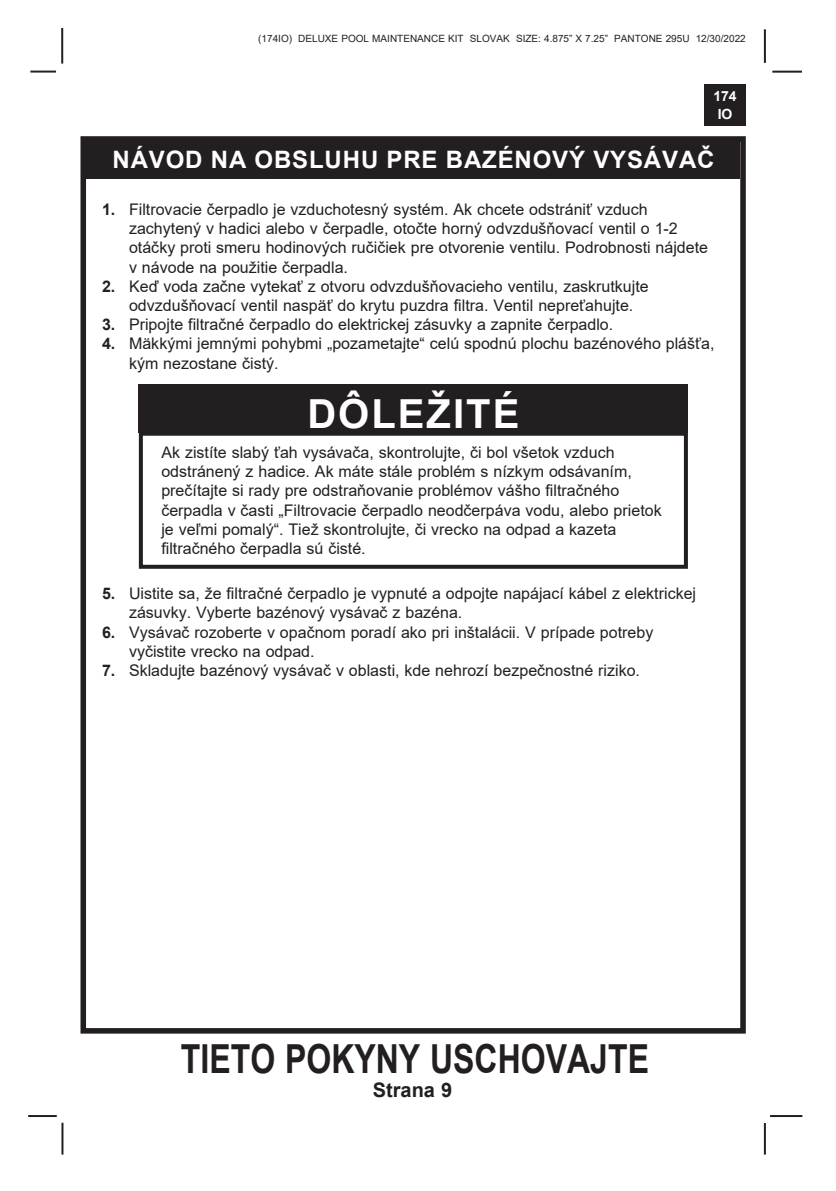
<style>
.page{position:relative;width:836px;height:1191px;background:#fff}
.page>*{position:absolute;margin:0;border:0;box-sizing:border-box;transform-origin:0 0}
.t1{font:700 40px "Arial";color:#231f20;scale:.8 1}
.t2{font:700 40px "Arial";letter-spacing:.05em;color:#fff}
.t3{font:700 24px "Arial";letter-spacing:.035em;color:#fff}
.t4{font:700 20px "Arial";color:#231f20}
.t5{font:16px/19.2px "Arial";color:#231f20}
.t6{font:700 14px/18px "Arial";color:#fff;text-align:center}
.t7{font:10px "Arial";color:#231f20}
.s1{font-weight:700}
</style>
<div class="page">
<hr style="left:769px;top:1115px;width:33px;height:2px;background:#231f20">
<hr style="left:772px;top:71px;width:29px;height:2px;background:#231f20">
<hr style="left:763px;top:29px;width:2px;height:34px;background:#231f20">
<hr style="left:763px;top:1123px;width:2px;height:31px;background:#231f20">
<div style="left:80px;top:136px;width:665px;height:897px;border:6px solid #231f20"></div>
<div style="left:704px;top:84px;width:41px;height:41px;background:#231f20"></div>
<hr style="left:30px;top:71px;width:26px;height:2px;background:#231f20">
<hr style="left:61px;top:28px;width:2px;height:36px;background:#231f20">
<hr style="left:61px;top:1122px;width:2px;height:32px;background:#231f20">
<hr style="left:28px;top:1115px;width:29px;height:2px;background:#231f20">
<div style="left:85px;top:140px;width:655px;height:39px;background:#231f20"></div>
<div style="left:139px;top:384px;width:548px;height:49px;background:#231f20"></div>
<div style="left:139px;top:432px;width:548px;height:137px;border:4px solid #231f20"></div>
<p class="t7" style="left:258px;top:31px;width:489px">(174IO) DELUXE POOL MAINTENANCE KIT SLOVAK SIZE: 4.875” X 7.25” PANTONE 295U 12/30/2022</p>
<p class="t6" style="left:713px;top:87px;width:25px">174<br>IO</p>
<p class="t3" style="left:112px;top:142px;width:603px">NÁVOD NA OBSLUHU PRE BAZÉNOVÝ VYSÁVAČ</p>
<p class="t5" style="left:102px;top:200px;width:547px"><span class="s1">1.</span> Filtrovacie čerpadlo je vzduchotesný systém. Ak chcete odstrániť vzduch</p>
<p class="t5" style="left:129px;top:219px;width:550px">zachytený v hadici alebo v čerpadle, otočte horný odvzdušňovací ventil o 1-2</p>
<p class="t5" style="left:129px;top:238px;width:580px">otáčky proti smeru hodinových ručičiek pre otvorenie ventilu. Podrobnosti nájdete</p>
<p class="t5" style="left:129px;top:257px;width:220px">v návode na použitie čerpadla.</p>
<p class="t5" style="left:102px;top:276px;width:548px"><span class="s1">2.</span> Keď voda začne vytekať z otvoru odvzdušňovacieho ventilu, zaskrutkujte</p>
<p class="t5" style="left:129px;top:296px;width:505px">odvzdušňovací ventil naspäť do krytu puzdra filtra. Ventil nepreťahujte.</p>
<p class="t5" style="left:102px;top:315px;width:512px"><span class="s1">3.</span> Pripojte filtračné čerpadlo do elektrickej zásuvky a zapnite čerpadlo.</p>
<p class="t5" style="left:102px;top:334px;width:613px"><span class="s1">4.</span> Mäkkými jemnými pohybmi „pozametajte“ celú spodnú plochu bazénového plášťa,</p>
<p class="t5" style="left:129px;top:353px;width:151px">kým nezostane čistý.</p>
<p class="t2" style="left:307px;top:386px;width:213px">DÔLEŽITÉ</p>
<p class="t5" style="left:161px;top:442px;width:454px">Ak zistíte slabý ťah vysávača, skontrolujte, či bol všetok vzduch</p>
<p class="t5" style="left:161px;top:462px;width:471px">odstránený z hadice. Ak máte stále problém s nízkym odsávaním,</p>
<p class="t5" style="left:161px;top:481px;width:459px">prečítajte si rady pre odstraňovanie problémov vášho filtračného</p>
<p class="t5" style="left:161px;top:500px;width:501px">čerpadla v časti „Filtrovacie čerpadlo neodčerpáva vodu, alebo prietok</p>
<p class="t5" style="left:161px;top:519px;width:456px">je veľmi pomalý“. Tiež skontrolujte, či vrecko na odpad a kazeta filtračného čerpadla sú čisté.</p>
<p class="t5" style="left:102px;top:584px;width:595px"><span class="s1">5.</span> Uistite sa, že filtračné čerpadlo je vypnuté a odpojte napájací kábel z elektrickej</p>
<p class="t5" style="left:129px;top:603px;width:335px">zásuvky. Vyberte bazénový vysávač z bazéna.</p>
<p class="t5" style="left:102px;top:622px;width:552px"><span class="s1">6.</span> Vysávač rozoberte v opačnom poradí ako pri inštalácii. V prípade potreby</p>
<p class="t5" style="left:129px;top:641px;width:187px">vyčistite vrecko na odpad.</p>
<p class="t5" style="left:102px;top:660px;width:539px"><span class="s1">7.</span> Skladujte bazénový vysávač v oblasti, kde nehrozí bezpečnostné riziko.</p>
<h1 class="t1" style="left:181px;top:1030px;width:586px">TIETO POKYNY USCHOVAJTE</h1>
<p class="t4" style="left:372px;top:1075px;width:81px">Strana 9</p>
</div>
